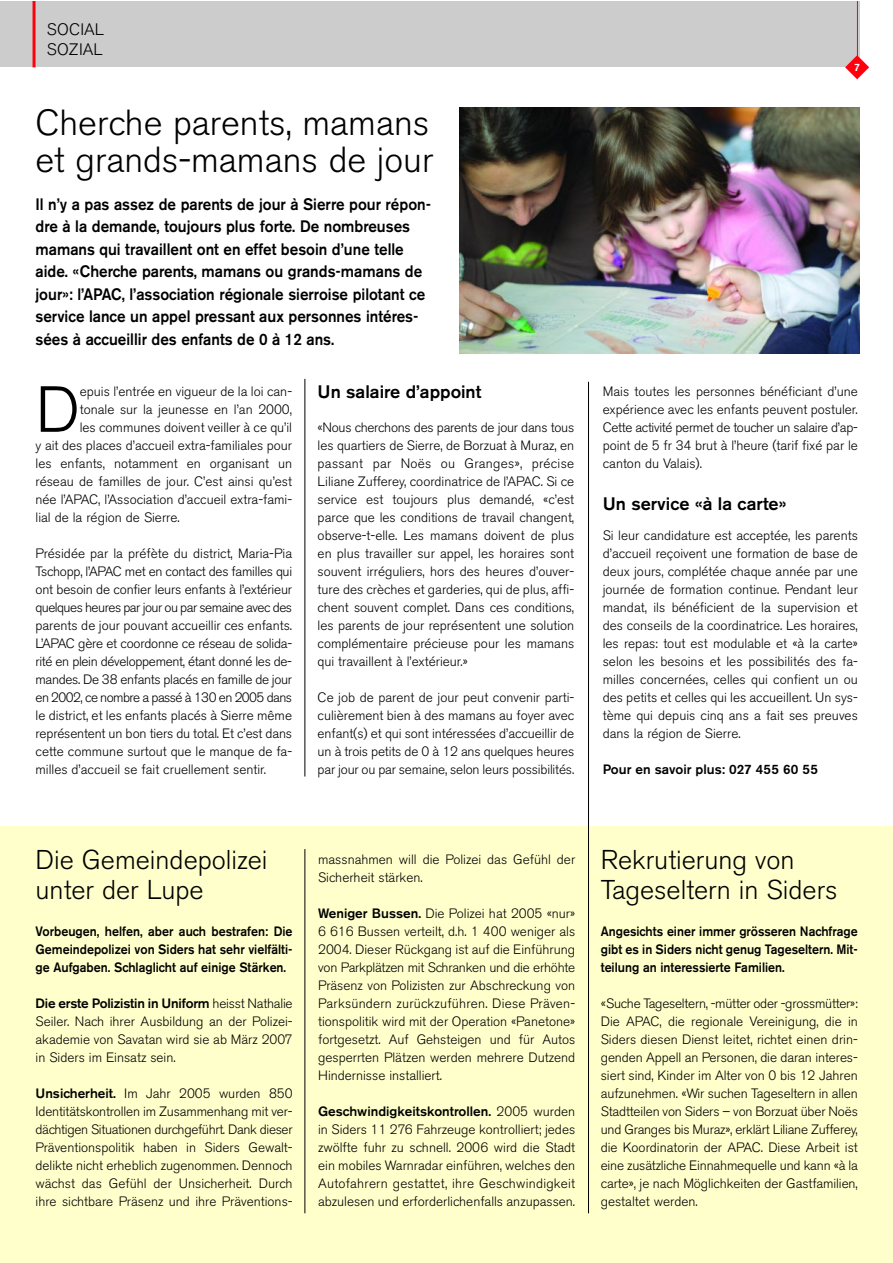
<style>
.page{position:relative;width:893px;height:1263px;background:#fff}
.page>*{position:absolute;margin:0;border:0;box-sizing:border-box;transform-origin:0 0}
.t1{font:300 64.5px "Akzidenz Grotesk BE";color:#000}
.t2{font:300 36px/37.5px "Akzidenz Grotesk BE";color:#000}
.t3{font:300 27px/30px "Akzidenz Grotesk BE";color:#000}
.t4{font:500 18px "Akzidenz Grotesk BE";color:#000}
.t5{font:500 16.5px/22.5px "Akzidenz Grotesk BE";color:#000;scale:.92 1}
.t6{font:300 16.5px/19.5px "Akzidenz Grotesk BE";letter-spacing:.01em;color:#000}
.t7{font:300 13.5px/18px "Akzidenz Grotesk BE";color:#000;text-align:justify}
.t8{font:500 13.5px/18px "Akzidenz Grotesk BE";color:#000;text-align:justify;scale:.92 1}
.t9{font:500 13.5px "Akzidenz Grotesk BE";color:#000}
.t10{font:500 10.5px "Akzidenz Grotesk BE";color:#fff}
.s1{font-weight:500}
</style>
<div class="page">
<div style="left:0;top:2px;width:859px;height:65px;background:#ccc"></div>
<hr style="left:304px;top:379px;width:1px;height:398px;background:#000">
<svg style="left:845px;top:55px;width:24px;height:24px"></svg>
<hr style="left:857px;top:2px;width:1px;height:65px;background:#ff000f">
<hr style="left:33px;top:2px;width:3px;height:65px;background:#ff000f">
<div style="left:0;top:826px;width:892px;height:437px;background:#ffc"></div>
<hr style="left:304px;top:849px;width:1px;height:364px;background:#000">
<img style="left:459px;top:108px;width:400px;height:245px">
<hr style="left:588px;top:382px;width:1px;height:831px;background:#000">
<p class="t6" style="left:47px;top:22px;width:59px">SOCIAL<br>SOZIAL</p>
<h2 class="t2" style="left:36px;top:108px;width:399px">Cherche parents, mamans et grands-mamans de jour</h2>
<p class="t5" style="left:36px;top:194px;width:431px">Il n’y a pas assez de parents de jour à Sierre pour répon&shy;dre à la demande, toujours plus forte. De nombreuses mamans qui travaillent ont en effet besoin d’une telle aide. «Cherche parents, mamans ou grands-mamans de jour»: l’APAC, l’association régionale sierroise pilotant ce service lance un appel pressant aux personnes intéres&shy;sées à accueillir des enfants de 0 à 12 ans.</p>
<h1 class="t1" style="left:36px;top:386px;width:46px">D</h1>
<p class="t7" style="left:80px;top:384px;width:214px">epuis l’entrée en vigueur de la loi can-</p>
<p class="t7" style="left:80px;top:402px;width:214px">tonale sur la jeunesse en l’an 2000,</p>
<p class="t7" style="left:80px;top:420px;width:214px">les communes doivent veiller à ce qu’il</p>
<p class="t7" style="left:36px;top:438px;width:258px">y ait des places d’accueil extra-familiales pour</p>
<p class="t7" style="left:36px;top:456px;width:258px">les enfants, notamment en organisant un</p>
<p class="t7" style="left:36px;top:474px;width:258px">réseau de familles de jour. C’est ainsi qu’est</p>
<p class="t7" style="left:36px;top:492px;width:258px">née l’APAC, l’Association d’accueil extra-fami-</p>
<p class="t7" style="left:36px;top:510px;width:146px">lial de la région de Sierre.</p>
<p class="t7" style="left:36px;top:546px;width:258px">Présidée par la préfète du district, Maria-Pia Tschopp, l’APAC met en contact des familles qui ont besoin de confier leurs enfants à l’extérieur quelques heures par jour ou par semaine avec des parents de jour pouvant accueillir ces enfants.<br>L’APAC gère et coordonne ce réseau de solida&shy;rité en plein développement, étant donné les de&shy;mandes. De 38 enfants placés en famille de jour en 2002, ce nombre a passé à 130 en 2005 dans le district, et les enfants placés à Sierre même représentent un bon tiers du total. Et c’est dans cette commune surtout que le manque de fa&shy;milles d’accueil se fait cruellement sentir.</p>
<h3 class="t4" style="left:317px;top:385px;width:165px">Un salaire d’appoint</h3>
<p class="t7" style="left:317px;top:420px;width:258px">«Nous cherchons des parents de jour dans tous les quartiers de Sierre, de Borzuat à Muraz, en passant par Noës ou Granges», précise Liliane Zufferey, coordinatrice de l’APAC. Si ce service est toujours plus demandé, «c’est parce que les conditions de travail changent, observe-t-elle. Les mamans doivent de plus en plus travailler sur appel, les horaires sont souvent irréguliers, hors des heures d’ouver&shy;ture des crèches et garderies, qui de plus, affi&shy;chent souvent complet. Dans ces conditions, les parents de jour représentent une solution complémentaire précieuse pour les mamans qui travaillent à l’extérieur.»</p>
<p class="t7" style="left:317px;top:690px;width:258px">Ce job de parent de jour peut convenir parti&shy;culièrement bien à des mamans au foyer avec enfant(s) et qui sont intéressées d’accueillir de un à trois petits de 0 à 12 ans quelques heures par jour ou par semaine, selon leurs possibilités.</p>
<p class="t10" style="left:854px;top:63px;width:7px">7</p>
<p class="t7" style="left:602px;top:384px;width:256px">Mais toutes les personnes bénéficiant d’une expérience avec les enfants peuvent postuler.<br>Cette activité permet de toucher un salaire d’ap&shy;point de 5 fr 34 brut à l’heure (tarif fixé par le canton du Valais).</p>
<h3 class="t4" style="left:602px;top:497px;width:185px">Un service «à la carte»</h3>
<p class="t7" style="left:602px;top:528px;width:256px">Si leur candidature est acceptée, les parents d’accueil reçoivent une formation de base de deux jours, complétée chaque année par une journée de formation continue. Pendant leur mandat, ils bénéficient de la supervision et des conseils de la coordinatrice. Les horaires, les repas: tout est modulable et «à la carte» selon les besoins et les possibilités des fa&shy;milles concernées, celles qui confient un ou des petits et celles qui les accueillent. Un sys&shy;tème qui depuis cinq ans a fait ses preuves dans la région de Sierre.</p>
<p class="t9" style="left:602px;top:764px;width:217px">Pour en savoir plus: 027 455 60 55</p>
<h3 class="t3" style="left:36px;top:848px;width:233px">Die Gemeindepolizei unter der Lupe</h3>
<p class="t8" style="left:36px;top:923px;width:281px">Vorbeugen, helfen, aber auch bestrafen: Die Gemeindepolizei von Siders hat sehr vielfälti&shy;ge Aufgaben. Schlaglicht auf einige Stärken.</p>
<p class="t7" style="left:36px;top:996px;width:258px"><span class="s1">Die erste Polizistin in Uniform</span> heisst Nathalie Seiler. Nach ihrer Ausbildung an der Polizei&shy;akademie von Savatan wird sie ab März 2007 in Siders im Einsatz sein.</p>
<p class="t7" style="left:36px;top:1086px;width:258px"><span class="s1">Unsicherheit.</span> Im Jahr 2005 wurden 850<br>Identitätskontrollen im Zusammenhang mit ver&shy;dächtigen Situationen durchgeführt. Dank dieser Präventionspolitik haben in Siders Gewalt&shy;delikte nicht erheblich zugenommen. Dennoch wächst das Gefühl der Unsicherheit. Durch ihre sichtbare Präsenz und ihre Präventions-</p>
<p class="t7" style="left:318px;top:852px;width:258px">massnahmen will die Polizei das Gefühl der<br>Sicherheit stärken.</p>
<p class="t7" style="left:318px;top:906px;width:258px"><span class="s1">Weniger Bussen.</span> Die Polizei hat 2005 «nur» 6 616 Bussen verteilt, d.h. 1 400 weniger als 2004. Dieser Rückgang ist auf die Einführung von Parkplätzen mit Schranken und die erhöhte Präsenz von Polizisten zur Abschreckung von Parksündern zurückzuführen. Diese Präven&shy;tionspolitik wird mit der Operation «Panetone» fortgesetzt. Auf Gehsteigen und für Autos gesperrten Plätzen werden mehrere Dutzend Hindernisse installiert.</p>
<p class="t7" style="left:318px;top:1104px;width:258px"><span class="s1">Geschwindigkeitskontrollen.</span> 2005 wurden in Siders 11 276 Fahrzeuge kontrolliert; jedes zwölfte fuhr zu schnell. 2006 wird die Stadt ein mobiles Warnradar einführen, welches den Autofahrern gestattet, ihre Geschwindigkeit abzulesen und erforderlichenfalls anzupassen.</p>
<h3 class="t3" style="left:600px;top:848px;width:238px">Rekrutierung von<br>Tageseltern in Siders</h3>
<p class="t8" style="left:600px;top:923px;width:281px">Angesichts einer immer grösseren Nachfrage gibt es in Siders nicht genug Tageseltern. Mit&shy;teilung an interessierte Familien.</p>
<p class="t7" style="left:600px;top:996px;width:258px">«Suche Tageseltern, -mütter oder -grossmütter»:<br>Die APAC, die regionale Vereinigung, die in Siders diesen Dienst leitet, richtet einen drin&shy;genden Appell an Personen, die daran interes&shy;siert sind, Kinder im Alter von 0 bis 12 Jahren aufzunehmen. «Wir suchen Tageseltern in allen Stadtteilen von Siders – von Borzuat über Noës und Granges bis Muraz», erklärt Liliane Zufferey, die Koordinatorin der APAC. Diese Arbeit ist eine zusätzliche Einnahmequelle und kann «à la carte», je nach Möglichkeiten der Gastfamilien, gestaltet werden.</p>
</div>
